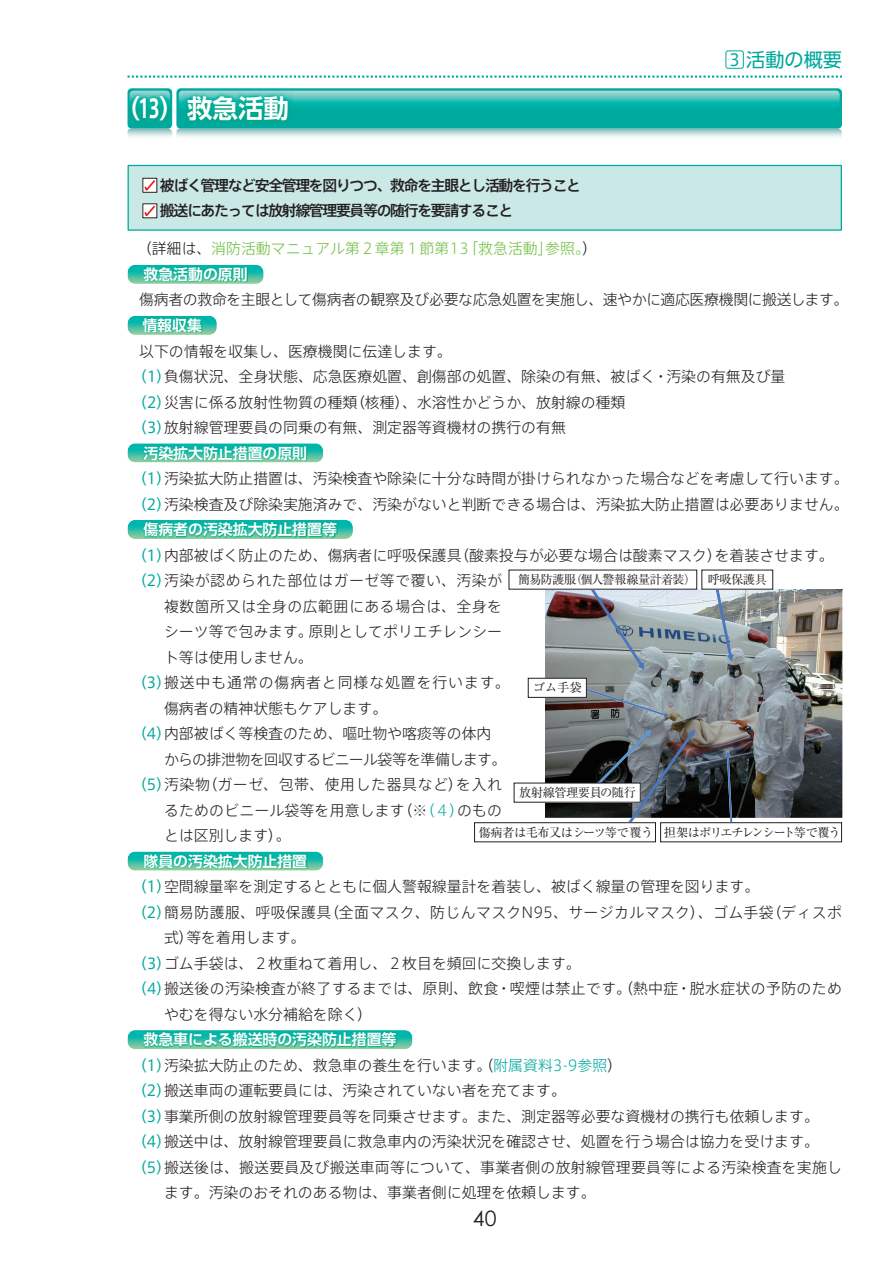
<style>
.page{position:relative;width:893px;height:1263px;background:#fff}
.page>*{position:absolute;margin:0;border:0;box-sizing:border-box;transform-origin:0 0}
.t1{font:25.5px "UD Shin Go Pro De Bold 90 msp RKSJ H";color:#fff}
.t2{font:21.3px "Century Gothic";color:#231f20}
.t3{font:19.2px "UD Shin Go Pro Regular 90 msp RKSJ H";color:#00a99d}
.t4{font:14.85px/25.5px "Axis Std Light 90 msp RKSJ H";color:#231f20}
.t5{font:14.85px "UD Shin Go Pro De Bold 90 msp RKSJ H";color:#fff}
.t6{font:14.85px/25.5px "Axis Std Medium 90 msp RKSJ H";letter-spacing:-.09em;color:#231f20}
.t7{font:14.85px "Axis Std Light 90 msp RKSJ H";letter-spacing:.03em;color:#231f20}
.t8{font:14.85px "Axis Std Light 90 msp RKSJ H";letter-spacing:-.025em;color:#231f20}
.t9{font:14.85px "Axis Std Light 90 msp RKSJ H";letter-spacing:.025em;color:#231f20}
.t10{font:14.85px "Axis Std Light 90 msp RKSJ H";letter-spacing:.035em;color:#231f20}
.t11{font:14.85px "Axis Std Light 90 msp RKSJ H";color:#71bf44}
.t12{font:14.85px "Axis Std Light 90 msp RKSJ H";letter-spacing:.04em;color:#231f20}
.t13{font:14.85px "Axis Std Light 90 msp RKSJ H";letter-spacing:.06em;color:#231f20}
.t14{font:14.85px "Axis Std Light 90 msp RKSJ H";letter-spacing:-.04em;color:#231f20}
.t15{font:12.15px "Ryumin Pro Regular 90 msp RKSJ H";letter-spacing:-.04em;color:#231f20}
.s1{font-family:"Axis Std Bold 90 msp RKSJ H"}
.s2{font-family:"UD Shin Go Pro Medium 90 msp RKSJ H"}
.s3{font-family:"Axis Std Regular 90 msp RKSJ H";font-size:16.5px}
.s4{font-family:"UD Shin Go Pro Light 90 msp RKSJ H";color:#231f20}
.s5{color:#231f20}
.s6{font-family:"UD Shin Go Pro Light 90 msp RKSJ H"}
.s7{font-family:"UD Shin Go Pro Regular 90 msp RKSJ H";color:#00a99d}
.s8{font-family:"Axis Std Regular 90 msp RKSJ H";color:#00a99d}
.s9{font-family:"UD Shin Go Pro Light 90 msp RKSJ H";color:#00a99d}
.s10{color:#00a99d}
</style>
<div class="page">
<div style="left:176px;top:88px;width:666px;height:41px;background:#00a99d;border-radius:4px"></div>
<svg style="left:179px;top:90px;width:661px;height:18px"></svg>
<div style="left:128px;top:88px;width:44px;height:41px;background:#00a99d;border-radius:4px"></div>
<svg style="left:131px;top:90px;width:38px;height:2px"></svg>
<svg style="left:128px;top:129px;width:714px;height:8px;background:#c2dddb"></svg>
<img style="left:183px;top:92px;width:110px;height:30px">
<img style="left:129px;top:93px;width:40px;height:28px">
<img style="left:130px;top:92px;width:40px;height:16px">
<svg style="left:128px;top:265px;width:136px;height:19px"></svg>
<img style="left:142px;top:266px;width:106px;height:16px">
<svg style="left:128px;top:316px;width:89px;height:19px"></svg>
<img style="left:141px;top:317px;width:62px;height:17px">
<svg style="left:128px;top:443px;width:195px;height:19px"></svg>
<img style="left:143px;top:444px;width:164px;height:17px">
<svg style="left:128px;top:520px;width:225px;height:19px"></svg>
<img style="left:142px;top:521px;width:196px;height:17px">
<svg style="left:128px;top:852px;width:195px;height:19px"></svg>
<img style="left:143px;top:853px;width:165px;height:16px">
<svg style="left:128px;top:1030px;width:284px;height:19px"></svg>
<img style="left:142px;top:1031px;width:255px;height:17px">
<div style="left:128px;top:165px;width:713px;height:65px;background:#c9e8e6"></div>
<div style="left:128px;top:165px;width:714px;height:66px;border:1px solid #00a99d"></div>
<svg style="left:143px;top:178px;width:14px;height:15px"></svg>
<svg style="left:143px;top:204px;width:14px;height:15px"></svg>
<svg style="left:128px;top:76px;width:714px;height:2px"></svg>
<div style="left:725px;top:50px;width:19px;height:19px;border:1px solid #00a99d;border-radius:2px"></div>
<img style="left:545px;top:589px;width:297px;height:229px">
<svg style="left:585px;top:688px;width:84px;height:29px;background:#7f858c"></svg>
<svg style="left:702px;top:751px;width:133px;height:71px;background:#42474b"></svg>
<svg style="left:591px;top:590px;width:53px;height:79px;background:#969fa6"></svg>
<svg style="left:716px;top:590px;width:17px;height:71px"></svg>
<svg style="left:591px;top:730px;width:103px;height:92px;background:#4a5056"></svg>
<div style="left:528px;top:678px;width:58px;height:19px;background:#fff"></div>
<div style="left:528px;top:678px;width:59px;height:20px;border:1px solid #231f20"></div>
<div style="left:514px;top:783px;width:126px;height:19px;background:#fff"></div>
<div style="left:474px;top:822px;width:182px;height:20px;border:1px solid #231f20"></div>
<div style="left:660px;top:822px;width:182px;height:20px;border:1px solid #231f20"></div>
<h1 class="t1" style="left:115px;top:99px;width:176px">（<span class="s1">13</span>）救急活動</h1>
<p class="t6" style="left:160px;top:174px;width:423px">被ばく管理など安全管理を図りつつ<span class="s2">、</span>救命を主眼とし活動を行うこと搬送にあたっては放射線管理要員等の随行を要請すること</p>
<p class="t3" style="left:729px;top:52px;width:114px"><span class="s3">3</span> 活動の概要</p>
<p class="t11" style="left:137px;top:243px;width:462px"><span class="s4">（</span><span class="s5">詳細は</span><span class="s4">、</span>消防活動マニュアル第２章第１節第13<span class="s6">「</span>救急活動<span class="s6">」</span>参照<span class="s6">。</span><span class="s4">）</span></p>
<p class="t5" style="left:143px;top:269px;width:106px">救急活動の原則</p>
<p class="t8" style="left:139px;top:294px;width:711px">傷病者の救命を主眼として傷病者の観察及び必要な応急処置を実施し<span class="s6">、</span>速やかに適応医療機関に搬送します<span class="s6">。</span></p>
<p class="t5" style="left:142px;top:320px;width:61px">情報収集</p>
<p class="t4" style="left:132px;top:340px;width:655px;text-indent:7px">以下の情報を収集し<span class="s6">、</span>医療機関に伝達します<span class="s6">。<br></span><span class="s7">（</span><span class="s8">1</span><span class="s7">）</span>負傷状況<span class="s6">、</span>全身状態<span class="s6">、</span>応急医療処置<span class="s6">、</span>創傷部の処置<span class="s6">、</span>除染の有無<span class="s6">、</span>被ばく<span class="s6">・</span>汚染の有無及び量<span class="s7">（</span><span class="s8">2</span><span class="s7">）</span>災害に係る放射性物質の種類<span class="s6">（</span>核種<span class="s6">）、</span>水溶性かどうか<span class="s6">、</span>放射線の種類<br><span class="s7">（</span><span class="s8">3</span><span class="s7">）</span>放射線管理要員の同乗の有無<span class="s6">、</span>測定器等資機材の携行の有無</p>
<p class="t5" style="left:143px;top:447px;width:165px">汚染拡大防止措置の原則</p>
<p class="t4" style="left:132px;top:468px;width:718px"><span class="s7">（</span><span class="s8">1</span><span class="s7">）</span>汚染拡大防止措置は<span class="s6">、</span>汚染検査や除染に十分な時間が掛けられなかった場合などを考慮して行います<span class="s6">。</span><span class="s7">（</span><span class="s8">2</span><span class="s7">）</span>汚染検査及び除染実施済みで<span class="s6">、</span>汚染がないと判断できる場合は<span class="s6">、</span>汚染拡大防止措置は必要ありません<span class="s6">。</span></p>
<p class="t5" style="left:143px;top:524px;width:195px">傷病者の汚染拡大防止措置等</p>
<p class="t4" style="left:132px;top:544px;width:703px"><span class="s7">（</span><span class="s8">1</span><span class="s7">）</span>内部被ばく防止のため<span class="s6">、</span>傷病者に呼吸保護具<span class="s6">（</span>酸素投与が必要な場合は酸素マスク<span class="s6">）</span>を着装させます<span class="s6">。</span></p>
<p class="t10" style="left:132px;top:575px;width:372px"><span class="s7">（</span><span class="s8">2</span><span class="s7">）</span>汚染が認められた部位はガーゼ等で覆い<span class="s6">、</span>汚染が</p>
<p class="t10" style="left:164px;top:600px;width:340px">複数箇所又は全身の広範囲にある場合は<span class="s6">、</span>全身を</p>
<p class="t4" style="left:164px;top:621px;width:340px">シーツ等で包みます<span class="s6">。</span>原則としてポリエチレンシー</p>
<p class="t4" style="left:164px;top:646px;width:150px">ト等は使用しません<span class="s6">。</span></p>
<p class="t13" style="left:132px;top:677px;width:379px"><span class="s7">（</span><span class="s8">3</span><span class="s7">）</span>搬送中も通常の傷病者と同様な処置を行います<span class="s6">。</span></p>
<p class="t4" style="left:164px;top:697px;width:225px">傷病者の精神状態もケアします<span class="s6">。</span></p>
<p class="t4" style="left:132px;top:723px;width:361px"><span class="s7">（</span><span class="s8">4</span><span class="s7">）</span>内部被ばく等検査のため<span class="s6">、</span>嘔吐物や喀痰等の体内</p>
<p class="t14" style="left:164px;top:753px;width:344px">からの排泄物を回収するビニール袋等を準備します<span class="s6">。</span></p>
<p class="t12" style="left:132px;top:779px;width:372px"><span class="s7">（</span><span class="s8">5</span><span class="s7">）</span>汚染物<span class="s6">（</span>ガーゼ<span class="s6">、</span>包帯<span class="s6">、</span>使用した器具など<span class="s6">）</span>を入れ</p>
<p class="t4" style="left:164px;top:799px;width:340px">るためのビニール袋等を用意します<span class="s6">（</span>※<span class="s9">（</span><span class="s10">４</span><span class="s9">）</span>のもの</p>
<p class="t4" style="left:164px;top:825px;width:128px">とは区別します<span class="s6">）。</span></p>
<p class="t5" style="left:143px;top:856px;width:165px">隊員の汚染拡大防止措置</p>
<p class="t4" style="left:132px;top:876px;width:629px"><span class="s7">（</span><span class="s8">1</span><span class="s7">）</span>空間線量率を測定するとともに個人警報線量計を着装し<span class="s6">、</span>被ばく線量の管理を図ります<span class="s6">。</span></p>
<p class="t7" style="left:132px;top:907px;width:712px"><span class="s7">（</span><span class="s8">2</span><span class="s7">）</span>簡易防護服<span class="s6">、</span>呼吸保護具<span class="s6">（</span>全面マスク<span class="s6">、</span>防じんマスクN95<span class="s6">、</span>サージカルマスク<span class="s6">）、</span>ゴム手袋<span class="s6">（</span>ディスポ</p>
<p class="t4" style="left:164px;top:927px;width:143px">式<span class="s6">）</span>等を着用します<span class="s6">。</span></p>
<p class="t4" style="left:132px;top:952px;width:450px"><span class="s7">（</span><span class="s8">3</span><span class="s7">）</span>ゴム手袋は<span class="s6">、</span>２枚重ねて着用し<span class="s6">、</span>２枚目を頻回に交換します<span class="s6">。</span></p>
<p class="t9" style="left:132px;top:983px;width:712px"><span class="s7">（</span><span class="s8">4</span><span class="s7">）</span>搬送後の汚染検査が終了するまでは<span class="s6">、</span>原則<span class="s6">、</span>飲食<span class="s6">・</span>喫煙は禁止です<span class="s6">。（</span>熱中症<span class="s6">・</span>脱水症状の予防のため</p>
<p class="t4" style="left:164px;top:1003px;width:210px">やむを得ない水分補給を除く<span class="s6">）</span></p>
<p class="t5" style="left:143px;top:1034px;width:254px">救急車による搬送時の汚染防止措置等</p>
<p class="t4" style="left:132px;top:1055px;width:492px"><span class="s7">（</span><span class="s8">1</span><span class="s7">）</span>汚染拡大防止のため<span class="s6">、</span>救急車の養生を行います<span class="s6">。（</span><span class="s10">附属資料3-9参照</span><span class="s6">）</span></p>
<p class="t4" style="left:132px;top:1080px;width:436px"><span class="s7">（</span><span class="s8">2</span><span class="s7">）</span>搬送車両の運転要員には<span class="s6">、</span>汚染されていない者を充てます<span class="s6">。</span></p>
<p class="t4" style="left:132px;top:1106px;width:689px"><span class="s7">（</span><span class="s8">3</span><span class="s7">）</span>事業所側の放射線管理要員等を同乗させます<span class="s6">。</span>また<span class="s6">、</span>測定器等必要な資機材の携行も依頼します<span class="s6">。</span></p>
<p class="t4" style="left:132px;top:1131px;width:689px"><span class="s7">（</span><span class="s8">4</span><span class="s7">）</span>搬送中は<span class="s6">、</span>放射線管理要員に救急車内の汚染状況を確認させ<span class="s6">、</span>処置を行う場合は協力を受けます<span class="s6">。</span></p>
<p class="t4" style="left:132px;top:1157px;width:712px"><span class="s7">（</span><span class="s8">5</span><span class="s7">）</span>搬送後は<span class="s6">、</span>搬送要員及び搬送車両等について<span class="s6">、</span>事業者側の放射線管理要員等による汚染検査を実施し</p>
<p class="t4" style="left:164px;top:1182px;width:433px">ます<span class="s6">。</span>汚染のおそれのある物は<span class="s6">、</span>事業者側に処理を依頼します<span class="s6">。</span></p>
<p class="t15" style="left:518px;top:575px;width:250px">簡易防護服（個人警報線量計着装） 呼吸保護具</p>
<p class="t15" style="left:533px;top:683px;width:50px">ゴム手袋</p>
<p class="t15" style="left:519px;top:788px;width:118px">放射線管理要員の随行</p>
<p class="t15" style="left:479px;top:828px;width:363px">傷病者は毛布又はシーツ等で覆う 担架はポリエチレンシート等で覆う</p>
<h2 class="t2" style="left:473px;top:1205px;width:25px">40</h2>
</div>
